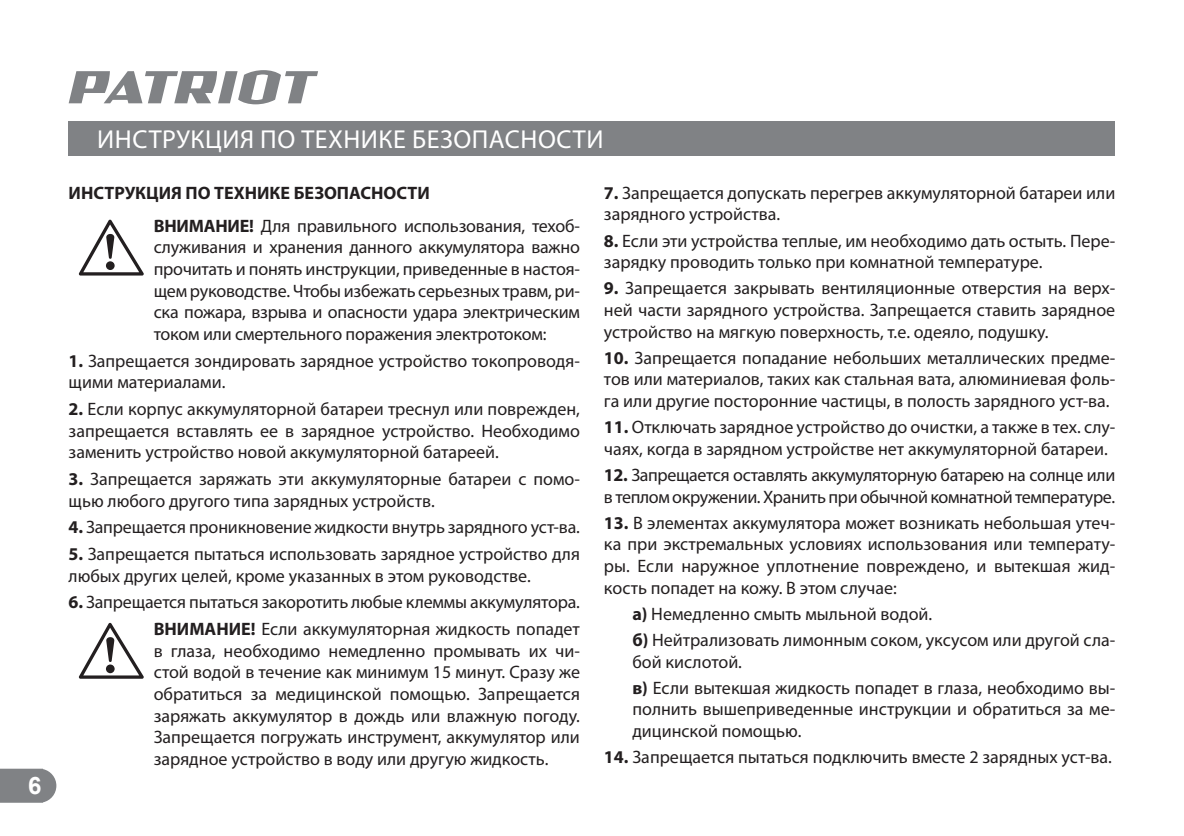
<style>
.page{position:relative;width:1184px;height:836px;background:#fff}
.page>*{position:absolute;margin:0;border:0;box-sizing:border-box;transform-origin:0 0}
.t1{font:26px "Myriad Pro";letter-spacing:.02em;color:#fff}
.t2{font:700 24px "Arial";color:#fff}
.t3{font:18px/21.6px "Myriad Pro";color:#231f20}
.t4{font:18px/21.6px "Myriad Pro";letter-spacing:-.02em;color:#231f20}
.t5{font:700 18px/33px "Myriad Pro";color:#231f20}
.s1{font-weight:400}
.s2{font-weight:700}
</style>
<div class="page">
<svg style="left:0;top:768px;width:56px;height:34px;background:#898b8e"></svg>
<svg style="left:69px;top:70px;width:249px;height:34px"></svg>
<div style="left:69px;top:121px;width:1046px;height:34px;background:#808285"></div>
<svg style="left:78px;top:219px;width:66px;height:56px"></svg>
<svg style="left:78px;top:622px;width:66px;height:56px"></svg>
<h2 class="t2" style="left:28px;top:771px;width:15px">6</h2>
<h1 class="t1" style="left:97px;top:126px;width:508px">ИНСТРУКЦИЯ ПО ТЕХНИКЕ БЕЗОПАСНОСТИ</h1>
<p class="t5" style="left:154px;top:177px;width:428px;text-indent:-85px">ИНСТРУКЦИЯ ПО ТЕХНИКЕ БЕЗОПАСНОСТИ<br>ВНИМАНИЕ! <span class="s1">Для правильного использования, техоб-</span></p>
<p class="t3" style="left:154px;top:237px;width:428px;text-align:justify">служивания и хранения данного аккумулятора важно прочитать и понять инструкции, приведенные в настоя&shy;щем руководстве. Чтобы избежать серьезных травм, ри&shy;ска пожара, взрыва и опасности удара электрическим током или смертельного поражения электротоком:</p>
<p class="t3" style="left:69px;top:350px;width:513px"><span class="s2">1.</span> Запрещается зондировать зарядное устройство токопроводя&shy;щими материалами.</p>
<p class="t3" style="left:69px;top:398px;width:513px;text-align:justify"><span class="s2">2.</span> Если корпус аккумуляторной батареи треснул или поврежден, запрещается вставлять ее в зарядное устройство. Необходимо заменить устройство новой аккумуляторной батареей.</p>
<p class="t3" style="left:69px;top:468px;width:513px"><span class="s2">3.</span> Запрещается заряжать эти аккумуляторные батареи с помо&shy;щью любого другого типа зарядных устройств.</p>
<p class="t3" style="left:69px;top:517px;width:513px"><span class="s2">4.</span> Запрещается проникновение жидкости внутрь зарядного уст-ва.</p>
<p class="t3" style="left:69px;top:543px;width:513px"><span class="s2">5.</span> Запрещается пытаться использовать зарядное устройство для любых других целей, кроме указанных в этом руководстве.</p>
<p class="t3" style="left:69px;top:589px;width:513px;line-height:26.6px;text-align:right"><span class="s2">6.</span> Запрещается пытаться закоротить любые клеммы аккумулятора.<br><span class="s2">ВНИМАНИЕ!</span> Если аккумуляторная жидкость попадет</p>
<p class="t3" style="left:154px;top:640px;width:428px;text-align:justify">в глаза, необходимо немедленно промывать их чи&shy;стой водой в течение как минимум 15 минут. Сразу же обратиться за медицинской помощью. Запрещается заряжать аккумулятор в дождь или влажную погоду.<br>Запрещается погружать инструмент, аккумулятор или зарядное устройство в воду или другую жидкость.</p>
<p class="t3" style="left:604px;top:182px;width:513px"><span class="s2">7.</span> Запрещается допускать перегрев аккумуляторной батареи или зарядного устройства.</p>
<p class="t3" style="left:604px;top:230px;width:513px"><span class="s2">8.</span> Если эти устройства теплые, им необходимо дать остыть. Пере&shy;зарядку проводить только при комнатной температуре.</p>
<p class="t3" style="left:604px;top:278px;width:513px;text-align:justify"><span class="s2">9.</span> Запрещается закрывать вентиляционные отверстия на верх&shy;ней части зарядного устройства. Запрещается ставить зарядное устройство на мягкую поверхность, т.е. одеяло, подушку.</p>
<p class="t3" style="left:604px;top:347px;width:513px;text-align:justify"><span class="s2">10.</span> Запрещается попадание небольших металлических предме&shy;тов или материалов, таких как стальная вата, алюминиевая фоль&shy;га или другие посторонние частицы, в полость зарядного уст-ва.</p>
<p class="t3" style="left:604px;top:417px;width:513px"><span class="s2">11.</span> Отключать зарядное устройство до очистки, а также в тех. слу&shy;чаях, когда в зарядном устройстве нет аккумуляторной батареи.</p>
<p class="t4" style="left:604px;top:464px;width:513px"><span class="s2">12.</span> Запрещается оставлять аккумуляторную батарею на солнце или в теплом окружении. Хранить при обычной комнатной температуре.</p>
<p class="t3" style="left:604px;top:512px;width:513px;text-align:justify"><span class="s2">13.</span> В элементах аккумулятора может возникать небольшая утеч&shy;ка при экстремальных условиях использования или температу&shy;ры. Если наружное уплотнение повреждено, и вытекшая жид&shy;кость попадет на кожу. В этом случае:</p>
<p class="t3" style="left:632px;top:601px;width:484px;line-height:26.2px"><span class="s2">а)</span> Немедленно смыть мыльной водой.<br><span class="s2">б)</span> Нейтрализовать лимонным соком, уксусом или другой сла-</p>
<p class="t3" style="left:632px;top:648px;width:484px;line-height:26.2px">бой кислотой.<br><span class="s2">в)</span> Если вытекшая жидкость попадет в глаза, необходимо вы-</p>
<p class="t3" style="left:632px;top:698px;width:484px">полнить вышеприведенные инструкции и обратиться за ме&shy;дицинской помощью.</p>
<p class="t3" style="left:604px;top:746px;width:509px"><span class="s2">14.</span> Запрещается пытаться подключить вместе 2 зарядных уст-ва.</p>
</div>
